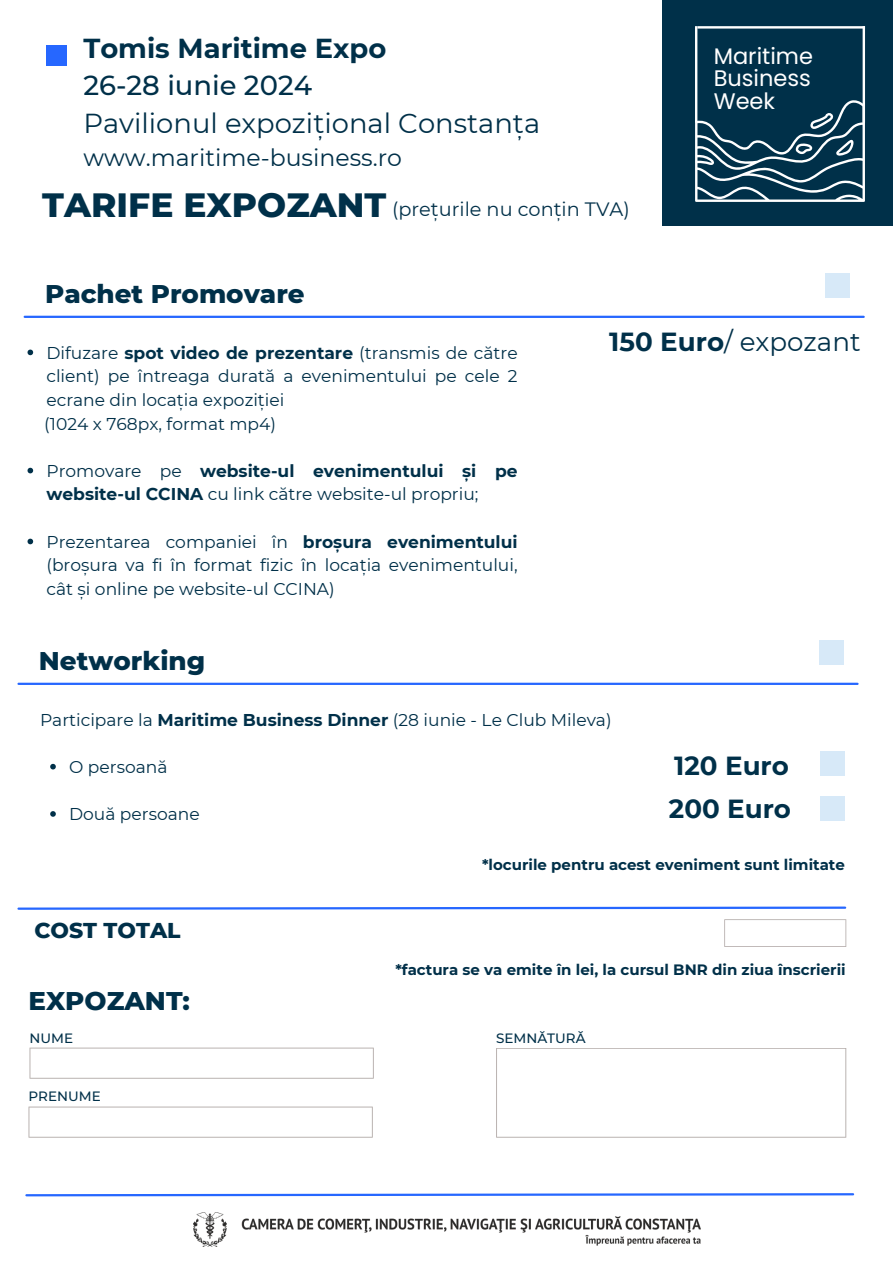
<style>
.page{position:relative;width:893px;height:1264px;background:#fff}
.page>*{position:absolute;margin:0;border:0;box-sizing:border-box;transform-origin:0 0}
.t1{font:800 34.35px "Montserrat";color:#003049}
.t2{font:27.45px "Montserrat";color:#003049}
.t3{font:700 27.45px "Montserrat";color:#003049}
.t4{font:500 27.45px "Montserrat";color:#003049}
.t5{font:800 26.1px "Montserrat";color:#003049}
.t6{font:26.1px "Montserrat";color:#003049}
.t7{font:700 26.1px/42.2px "Montserrat";color:#003049}
.t8{font:23.55px "Montserrat";color:#003049}
.t9{font:22.5px/22.4px "Poppins";color:#fff;text-align:justify}
.t10{font:800 21.9px "Montserrat";color:#003049}
.t11{font:19.35px "Montserrat";color:#003049}
.t12{font:17.1px/23.7px "Montserrat";color:#003049}
.t13{font:700 17.1px/23.7px "Montserrat";color:#003049}
.t14{font:700 15px "Montserrat";color:#003049}
.t15{font:500 13.5px "Montserrat";color:#003049}
.s1{font-weight:700}
.s2{font-weight:400}
</style>
<div class="page">
<div style="left:662px;top:0;width:230px;height:225px;background:#003049"></div>
<svg style="left:695px;top:100px;width:169px;height:102px"></svg>
<hr style="left:862px;top:26px;width:2px;height:96px;background:#fff">
<hr style="left:695px;top:26px;width:2px;height:96px;background:#fff">
<hr style="left:697px;top:26px;width:167px;height:3px;background:#fff">
<hr style="left:25px;top:316px;width:838px;height:2px;background:#2667ff">
<svg style="left:25px;top:1193px;width:830px;height:4px"></svg>
<div style="left:46px;top:46px;width:21px;height:20px;background:#2667ff"></div>
<img style="left:193px;top:1212px;width:507px;height:34px">
<svg style="left:28px;top:349px;width:5px;height:6px"></svg>
<svg style="left:28px;top:468px;width:5px;height:5px"></svg>
<svg style="left:28px;top:538px;width:5px;height:6px"></svg>
<div style="left:825px;top:273px;width:25px;height:25px;background:#d7e9f8"></div>
<hr style="left:19px;top:682px;width:838px;height:3px;background:#2667ff">
<svg style="left:50px;top:763px;width:6px;height:6px"></svg>
<svg style="left:50px;top:811px;width:6px;height:5px"></svg>
<div style="left:819px;top:640px;width:24px;height:24px;background:#d7e9f8"></div>
<div style="left:820px;top:751px;width:24px;height:24px;background:#d7e9f8"></div>
<div style="left:820px;top:796px;width:24px;height:24px;background:#d7e9f8"></div>
<svg style="left:17px;top:906px;width:830px;height:4px"></svg>
<svg style="left:724px;top:919px;width:122px;height:27px"></svg>
<svg style="left:29px;top:1047px;width:345px;height:31px"></svg>
<svg style="left:28px;top:1106px;width:345px;height:31px"></svg>
<svg style="left:496px;top:1048px;width:350px;height:89px"></svg>
<h2 class="t3" style="left:83px;top:31px;width:304px">Tomis Maritime Expo</h2>
<h2 class="t4" style="left:83px;top:69px;width:230px">26-28 iunie 2024</h2>
<h2 class="t2" style="left:83px;top:106px;width:458px">Pavilionul expozițional Constanța</h2>
<h3 class="t8" style="left:83px;top:143px;width:320px">www.maritime-business.ro</h3>
<h1 class="t1" style="left:42px;top:183px;width:345px">TARIFE EXPOZANT</h1>
<p class="t11" style="left:392px;top:198px;width:239px">(prețurile nu conțin TVA)</p>
<h3 class="t5" style="left:45px;top:277px;width:261px">Pachet Promovare</h3>
<h3 class="t9" style="left:713px;top:45px;width:101px">Maritime Business Week</h3>
<p class="t12" style="left:44px;top:340px;width:475px">Difuzare <span class="s1">spot video de prezentare</span> (transmis de către client) pe întreaga durată a evenimentului pe cele 2 ecrane din locația expoziției<br>(1024 x 768px, format mp4)</p>
<p class="t13" style="left:46px;top:459px;width:472px"><span class="s2">Promovare pe</span> website-ul evenimentului și pe website-ul CCINA <span class="s2">cu link către website-ul propriu;</span></p>
<p class="t12" style="left:46px;top:529px;width:472px;text-align:justify">Prezentarea companiei în <span class="s1">broșura evenimentului </span>(broșura va fi în format fizic în locația evenimentului, cât și online pe website-ul CCINA)</p>
<h3 class="t6" style="left:609px;top:326px;width:253px"><span class="s1">150 Euro</span>/ expozant</h3>
<h3 class="t5" style="left:39px;top:644px;width:168px">Networking</h3>
<p class="t12" style="left:40px;top:707px;width:573px">Participare la <span class="s1">Maritime Business Dinner</span> (28 iunie - Le Club Mileva)</p>
<p class="t12" style="left:69px;top:755px;width:100px">O persoană</p>
<p class="t12" style="left:69px;top:802px;width:132px">Două persoane</p>
<h3 class="t7" style="left:669px;top:745px;width:124px">120 Euro<br>200 Euro</h3>
<p class="t14" style="left:482px;top:855px;width:364px">*locurile pentru acest eveniment sunt limitate</p>
<p class="t10" style="left:34px;top:917px;width:148px">COST TOTAL</p>
<h3 class="t5" style="left:28px;top:984px;width:163px">EXPOZANT:</h3>
<p class="t15" style="left:29px;top:1029px;width:45px">NUME</p>
<p class="t15" style="left:28px;top:1087px;width:74px">PRENUME</p>
<p class="t14" style="left:395px;top:960px;width:452px">*factura se va emite în lei, la cursul BNR din ziua înscrierii</p>
<p class="t15" style="left:496px;top:1029px;width:91px">SEMNĂTURĂ</p>
</div>
